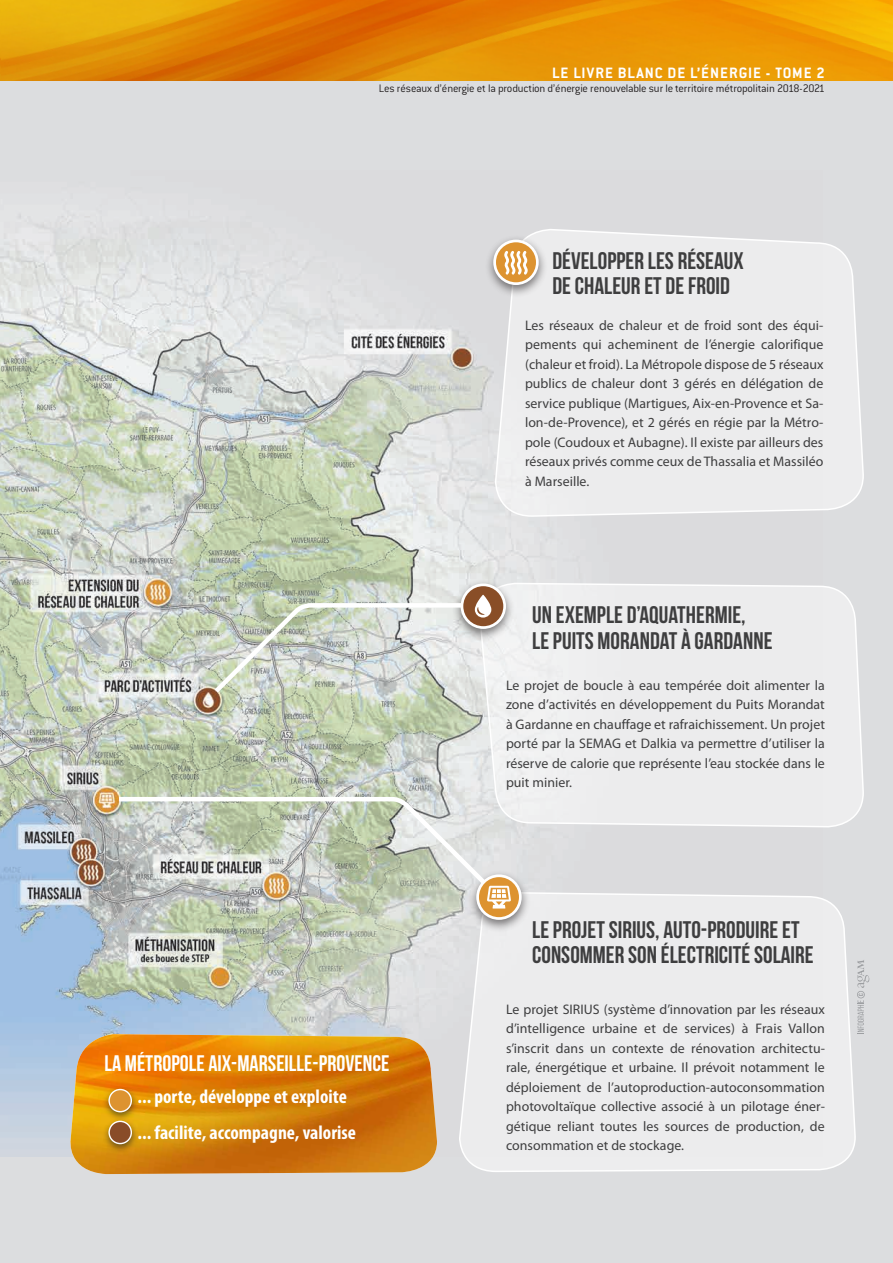
<style>
.page{position:relative;width:893px;height:1263px;background:#fff}
.page>*{position:absolute;margin:0;border:0;box-sizing:border-box;transform-origin:0 0}
.Texte_courant{font:700 24px/25.5px "Bebas Neue";color:#3e3e3f}
.Texte_courant-2{font:700 22.5px "Bebas Neue";color:#fff}
.Texte_courant-3{font:700 condensed 19.5px "Myriad Pro";color:#fff}
.t1{font:700 16.5px "Conduit ITC Std";letter-spacing:.06em;color:#fff}
.Texte_courant-4{font:13.8px/19.5px "Myriad Pro";color:#3e3e3f;text-align:justify}
.t2{font:300 12px "Conduit ITC Std";letter-spacing:-.015em;color:#231f20}
</style>
<div class="page">
<div style="left:0;top:47px;width:893px;height:1216px;background:#dcdddf"></div>
<img style="left:0;top:211px;width:558px;height:946px">
<img style="left:1px;top:0;width:892px;height:81px">
<hr style="left:0;top:0;width:1px;height:81px;background:#dd9330">
<svg style="left:458px;top:873px;width:398px;height:298px"></svg>
<img style="left:67px;top:1034px;width:370px;height:140px">
<div style="left:478px;top:582px;width:386px;height:246px;background:#ececed"></div>
<svg style="left:494px;top:228px;width:370px;height:288px"></svg>
<div style="left:102px;top:1085px;width:36px;height:37px;background:#231f20;opacity:.6"></div>
<svg style="left:108px;top:1089px;width:24px;height:23px"></svg>
<div style="left:110px;top:1090px;width:21px;height:21px;background:#dd9330;border-radius:50%"></div>
<div style="left:102px;top:1117px;width:36px;height:37px;background:#231f20;opacity:.6"></div>
<svg style="left:108px;top:1121px;width:24px;height:23px"></svg>
<div style="left:110px;top:1122px;width:21px;height:21px;background:#894c28;border-radius:50%"></div>
<div style="left:452px;top:579px;width:63px;height:63px;background:#231f20;opacity:.6"></div>
<div style="left:467px;top:870px;width:63px;height:63px;background:#231f20;opacity:.6"></div>
<svg style="left:857px;top:960px;width:12px;height:74px"></svg>
<div style="left:484px;top:235px;width:63px;height:63px;background:#231f20;opacity:.6"></div>
<svg style="left:493px;top:240px;width:46px;height:45px"></svg>
<svg style="left:115px;top:795px;width:407px;height:125px"></svg>
<svg style="left:210px;top:583px;width:296px;height:114px"></svg>
<p class="t1" style="left:552px;top:63px;width:274px">LE LIVRE BLANC DE L’ÉNERGIE - TOME 2</p>
<p class="t2" style="left:379px;top:81px;width:447px">Les réseaux d’énergie et la production d’énergie renouvelable sur le territoire métropolitain 2018-2021</p>
<p class="Texte_courant" style="left:552px;top:247px;width:193px">DÉVELOPPER LES RÉSEAUX</p>
<p class="Texte_courant" style="left:552px;top:273px;width:179px">DE CHALEUR ET DE FROID</p>
<p class="Texte_courant-4" style="left:525px;top:315px;width:300px">Les réseaux de chaleur et de froid sont des équi&shy;pements qui acheminent de l’énergie calorifique (chaleur et froid). La Métropole dispose de 5 réseaux publics de chaleur dont 3 gérés en délégation de service publique (Martigues, Aix-en-Provence et Sa&shy;lon-de-Provence), et 2 gérés en régie par la Métro&shy;pole (Coudoux et Aubagne). Il existe par ailleurs des réseaux privés comme ceux de Thassalia et Massiléo à Marseille.</p>
<p class="Texte_courant" style="left:532px;top:602px;width:215px">UN EXEMPLE D’AQUATHERMIE,</p>
<p class="Texte_courant" style="left:532px;top:627px;width:242px">LE PUITS MORANDAT À GARDANNE</p>
<p class="Texte_courant-4" style="left:506px;top:675px;width:320px">Le projet de boucle à eau tempérée doit alimenter la zone d’activités en développement du Puits Morandat à Gardanne en chauffage et rafraichissement. Un projet porté par la SEMAG et Dalkia va permettre d’utiliser la réserve de calorie que représente l’eau stockée dans le puit minier.</p>
<p class="Texte_courant-2" style="left:104px;top:1051px;width:287px">LA MÉTROPOLE AIX-MARSEILLE-PROVENCE</p>
<p class="Texte_courant-3" style="left:138px;top:1084px;width:211px">... porte, développe et exploite</p>
<p class="Texte_courant-3" style="left:138px;top:1121px;width:220px">... facilite, accompagne, valorise</p>
<p class="Texte_courant" style="left:532px;top:916px;width:283px">LE PROJET SIRIUS, AUTO-PRODUIRE ET<br>CONSOMMER SON ÉLECTRICITÉ SOLAIRE</p>
<p class="Texte_courant-4" style="left:506px;top:999px;width:320px">Le projet SIRIUS (système d’innovation par les réseaux d’intelligence urbaine et de services) à Frais Vallon s’inscrit dans un contexte de rénovation architectu&shy;rale, énergétique et urbaine. Il prévoit notamment le déploiement de l’autoproduction-autoconsommation photovoltaïque collective associé à un pilotage éner&shy;gétique reliant toutes les sources de production, de consommation et de stockage.</p>
</div>
